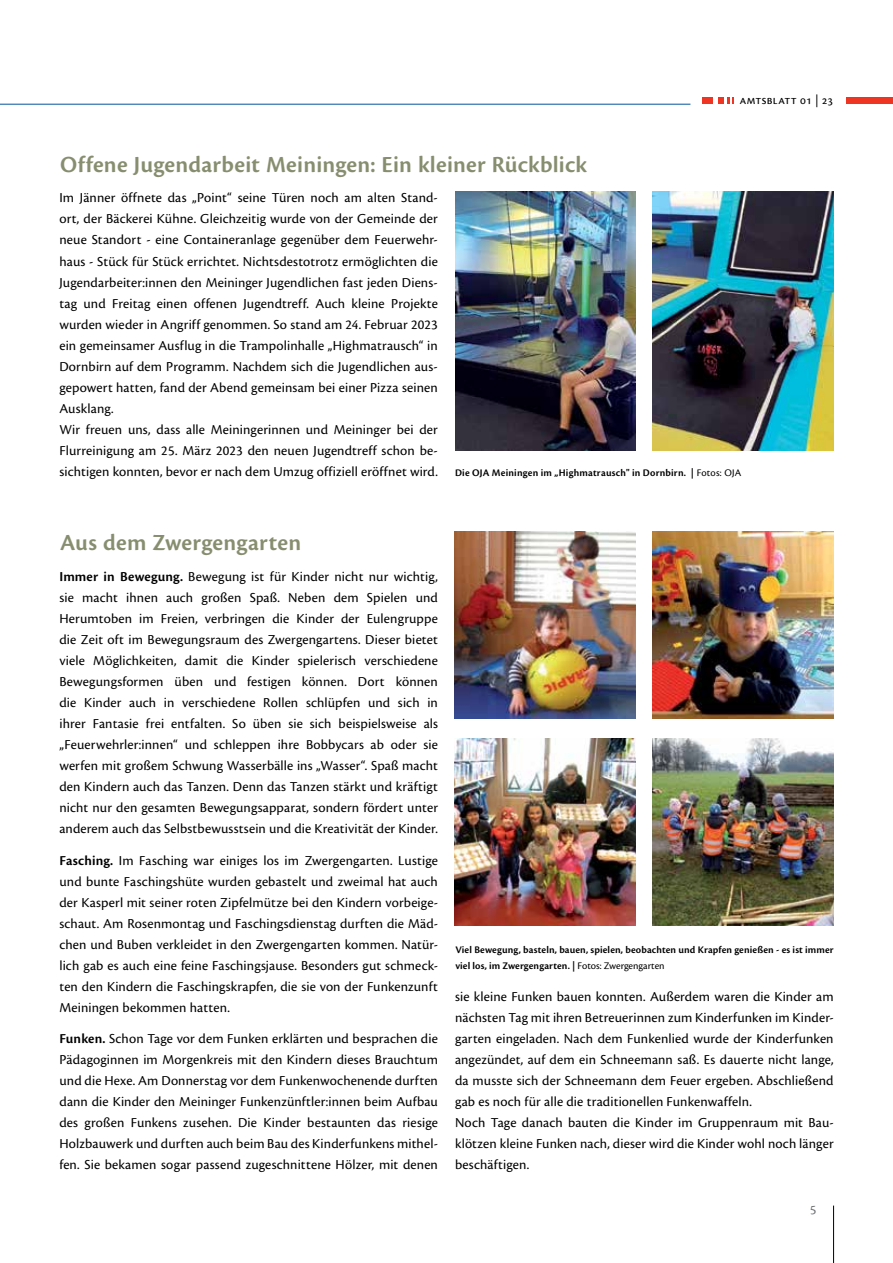
<style>
.page{position:relative;width:893px;height:1263px;background:#fff}
.page>*{position:absolute;margin:0;border:0;box-sizing:border-box;transform-origin:0 0}
.t1{font:600 24px "Cronos Pro";letter-spacing:.015em;color:#878e6f}
.t2{font:14.25px/21px "Cronos Pro";letter-spacing:.01em;color:#000;text-align:justify}
.t3{font:13.5px "Cronos Pro";color:#6d6e71}
.t4{font:12.75px "Cronos Pro";letter-spacing:.02em;color:#000}
.t5{font:600 10.5px/16.5px "Cronos Pro";letter-spacing:.015em;color:#000}
.s1{font-weight:600;font-size:10.5px}
.s2{font-size:10.5px}
.s3{font-weight:600}
.s4{font-weight:400}
</style>
<div class="page">
<hr style="left:833px;top:1205px;width:1px;height:58px;background:#000">
<svg style="left:719px;top:98px;width:14px;height:6px"></svg>
<div style="left:702px;top:98px;width:10px;height:6px;background:#ee3524"></div>
<div style="left:846px;top:98px;width:47px;height:6px;background:#ee3524"></div>
<hr style="left:0;top:104px;width:690px;height:1px;background:#00539b">
<img style="left:455px;top:192px;width:181px;height:258px">
<img style="left:653px;top:191px;width:180px;height:259px">
<img style="left:455px;top:531px;width:181px;height:188px">
<img style="left:653px;top:738px;width:180px;height:187px">
<img style="left:653px;top:531px;width:180px;height:188px">
<img style="left:455px;top:738px;width:180px;height:187px">
<h1 class="t1" style="left:60px;top:151px;width:528px">Offene Jugendarbeit Meiningen: Ein kleiner Rückblick</h1>
<p class="t4" style="left:740px;top:92px;width:95px">amtsblatt 01 | 23</p>
<p class="t2" style="left:59px;top:188px;width:683px;text-align:left">Im Jänner öffnete das „Point“ seine Türen noch am alten Stand-<br>ort, der Bäckerei Kühne. Gleichzeitig wurde von der Gemeinde der<br>neue Standort - eine Containeranlage gegenüber dem Feuerwehr-<br>haus - Stück für Stück errichtet. Nichtsdestotrotz ermöglichten die<br>Jugendarbeiter:innen den Meininger Jugendlichen fast jeden Diens-<br>tag und Freitag einen offenen Jugendtreff. Auch kleine Projekte<br>wurden wieder in Angriff genommen. So stand am 24. Februar 2023<br>ein gemeinsamer Ausflug in die Trampolinhalle „Highmatrausch“ in<br>Dornbirn auf dem Programm. Nachdem sich die Jugendlichen aus-<br>gepowert hatten, fand der Abend gemeinsam bei einer Pizza seinen<br>Ausklang.<br>Wir freuen uns, dass alle Meiningerinnen und Meininger bei der<br>Flurreinigung am 25. März 2023 den neuen Jugendtreff schon be-<br>sichtigen konnten, bevor er nach dem Umzug offiziell eröffnet wird. <span class="s1">Die OJA Meiningen im „Highmatrausch" in Dornbirn. |</span> <span class="s2">Fotos: OJA</span></p>
<h1 class="t1" style="left:60px;top:529px;width:243px">Aus dem Zwergengarten</h1>
<p class="t2" style="left:59px;top:566px;width:380px"><span class="s3">Immer in Bewegung.</span> Bewegung ist für Kinder nicht nur wichtig, sie macht ihnen auch großen Spaß. Neben dem Spielen und Herumtoben im Freien, verbringen die Kinder der Eulengruppe die Zeit oft im Bewegungsraum des Zwergengartens. Dieser bietet viele Möglichkeiten, damit die Kinder spielerisch verschiedene Bewegungsformen üben und festigen können. Dort können die Kinder auch in verschiedene Rollen schlüpfen und sich in ihrer Fantasie frei entfalten. So üben sie sich beispielsweise als „Feuerwehrler:innen“ und schleppen ihre Bobbycars ab oder sie werfen mit großem Schwung Wasserbälle ins „Wasser“. Spaß macht den Kindern auch das Tanzen. Denn das Tanzen stärkt und kräftigt nicht nur den gesamten Bewegungsapparat, sondern fördert unter anderem auch das Selbstbewusstsein und die Kreativität der Kinder.</p>
<p class="t2" style="left:59px;top:850px;width:380px"><span class="s3">Fasching.</span> Im Fasching war einiges los im Zwergengarten. Lustige und bunte Faschingshüte wurden gebastelt und zweimal hat auch der Kasperl mit seiner roten Zipfelmütze bei den Kindern vorbeige&shy;schaut. Am Rosenmontag und Faschingsdienstag durften die Mäd&shy;chen und Buben verkleidet in den Zwergengarten kommen. Natür&shy;lich gab es auch eine feine Faschingsjause. Besonders gut schmeck&shy;ten den Kindern die Faschingskrapfen, die sie von der Funkenzunft Meiningen bekommen hatten.</p>
<p class="t2" style="left:59px;top:1028px;width:380px"><span class="s3">Funken.</span> Schon Tage vor dem Funken erklärten und besprachen die Pädagoginnen im Morgenkreis mit den Kindern dieses Brauchtum und die Hexe. Am Donnerstag vor dem Funkenwochenende durften dann die Kinder den Meininger Funkenzünftler:innen beim Aufbau des großen Funkens zusehen. Die Kinder bestaunten das riesige Holzbauwerk und durften auch beim Bau des Kinderfunkens mithel&shy;fen. Sie bekamen sogar passend zugeschnittene Hölzer, mit denen</p>
<p class="t5" style="left:455px;top:941px;width:380px">Viel Bewegung, basteln, bauen, spielen, beobachten und Krapfen genießen - es ist immer viel los, im Zwergengarten. | <span class="s4">Fotos: Zwergengarten</span></p>
<p class="t2" style="left:455px;top:986px;width:380px;text-align:left">sie kleine Funken bauen konnten. Außerdem waren die Kinder am nächsten Tag mit ihren Betreuerinnen zum Kinderfunken im Kinder&shy;garten eingeladen. Nach dem Funkenlied wurde der Kinderfunken angezündet, auf dem ein Schneemann saß. Es dauerte nicht lange, da musste sich der Schneemann dem Feuer ergeben. Abschließend gab es noch für alle die traditionellen Funkenwaffeln.<br>Noch Tage danach bauten die Kinder im Gruppenraum mit Bau&shy;klötzen kleine Funken nach, dieser wird die Kinder wohl noch länger beschäftigen.</p>
<p class="t3" style="left:810px;top:1202px;width:8px">5</p>
</div>
